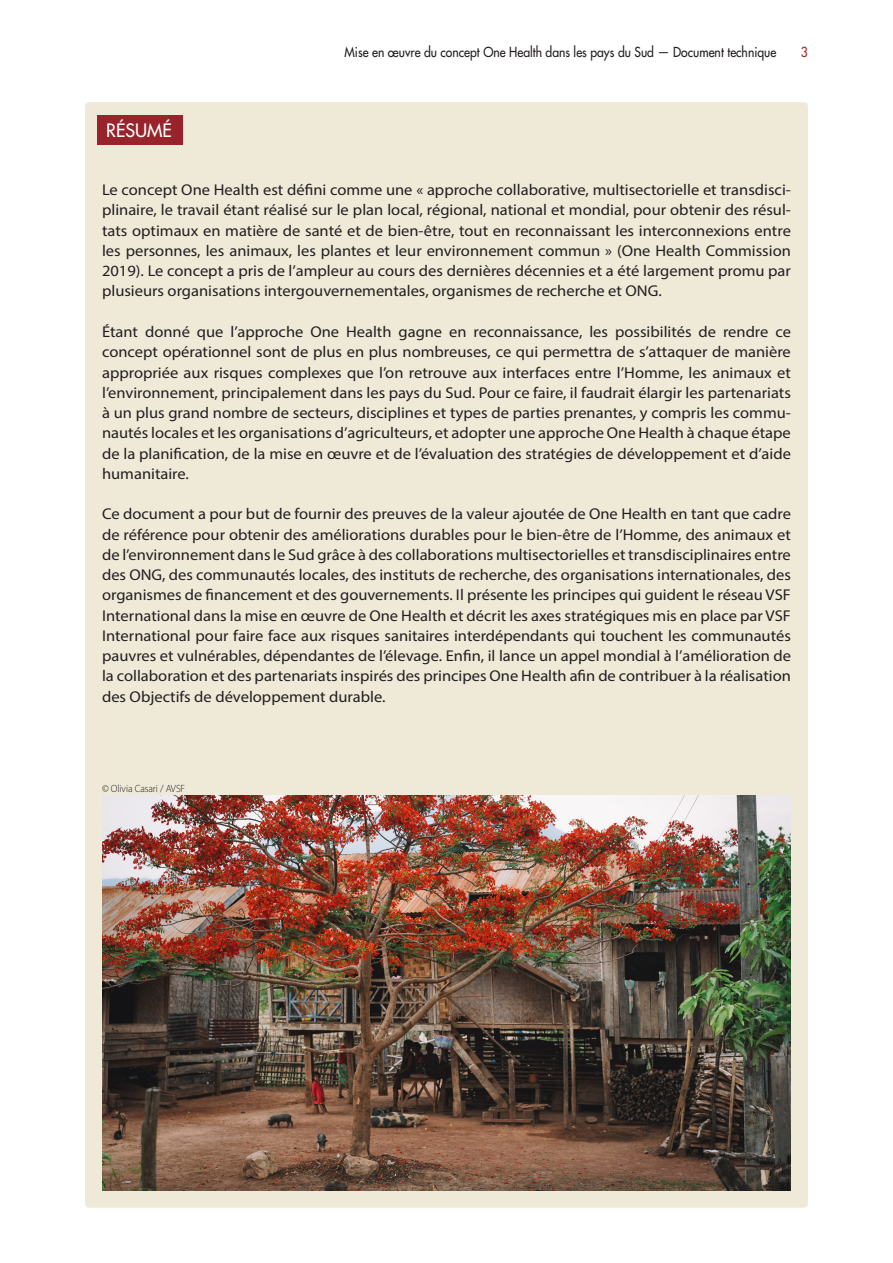
<style>
.page{position:relative;width:893px;height:1263px;background:#fff}
.page>*{position:absolute;margin:0;border:0;box-sizing:border-box;transform-origin:0 0}
.t1{font:500 18px "Futura Std";color:#fff}
.t2{font:15.6px/20.2px "Myriad Pro";color:#231f20;text-align:justify;scale:1.05 1}
.t3{font:500 13.5px "Futura Std";color:#231f20;scale:.9 1}
.t4{font:500 13.5px "Futura Std";color:#98232a;scale:.9 1}
.t5{font:300 10.5px "Myriad Pro";letter-spacing:-.005em;color:#231f20;scale:.95 1}
</style>
<div class="page">
<div style="left:85px;top:102px;width:723px;height:1106px;background:#efe9d8;border-radius:4px"></div>
<img style="left:102px;top:795px;width:689px;height:395px">
<div style="left:98px;top:115px;width:85px;height:30px;background:#98232a"></div>
<p class="t1" style="left:106px;top:119px;width:67px">RÉSUMÉ</p>
<p class="t3" style="left:345px;top:43px;width:481px">Mise en œuvre du concept One Health dans les pays du Sud — Document technique</p>
<p class="t4" style="left:801px;top:43px;width:9px">3</p>
<p class="t2" style="left:102px;top:180px;width:658px">Le concept One Health est défini comme une « approche collaborative, multisectorielle et transdisci&shy;plinaire, le travail étant réalisé sur le plan local, régional, national et mondial, pour obtenir des résul&shy;tats optimaux en matière de santé et de bien-être, tout en reconnaissant les interconnexions entre les personnes, les animaux, les plantes et leur environnement commun » (One Health Commission 2019). Le concept a pris de l’ampleur au cours des dernières décennies et a été largement promu par plusieurs organisations intergouvernementales, organismes de recherche et ONG.</p>
<p class="t2" style="left:102px;top:321px;width:658px">Étant donné que l’approche One Health gagne en reconnaissance, les possibilités de rendre ce concept opérationnel sont de plus en plus nombreuses, ce qui permettra de s’attaquer de manière appropriée aux risques complexes que l’on retrouve aux interfaces entre l’Homme, les animaux et l’environnement, principalement dans les pays du Sud. Pour ce faire, il faudrait élargir les partenariats à un plus grand nombre de secteurs, disciplines et types de parties prenantes, y compris les commu&shy;nautés locales et les organisations d’agriculteurs, et adopter une approche One Health à chaque étape de la planification, de la mise en œuvre et de l’évaluation des stratégies de développement et d’aide humanitaire.</p>
<p class="t2" style="left:102px;top:504px;width:658px">Ce document a pour but de fournir des preuves de la valeur ajoutée de One Health en tant que cadre de référence pour obtenir des améliorations durables pour le bien-être de l’Homme, des animaux et de l’environnement dans le Sud grâce à des collaborations multisectorielles et transdisciplinaires entre des ONG, des communautés locales, des instituts de recherche, des organisations internationales, des organismes de financement et des gouvernements. Il présente les principes qui guident le réseau VSF International dans la mise en œuvre de One Health et décrit les axes stratégiques mis en place par VSF International pour faire face aux risques sanitaires interdépendants qui touchent les communautés pauvres et vulnérables, dépendantes de l’élevage. Enfin, il lance un appel mondial à l’amélioration de la collaboration et des partenariats inspirés des principes One Health afin de contribuer à la réalisation des Objectifs de développement durable.</p>
<p class="t5" style="left:102px;top:783px;width:89px">© Olivia Casari / AVSF</p>
</div>
